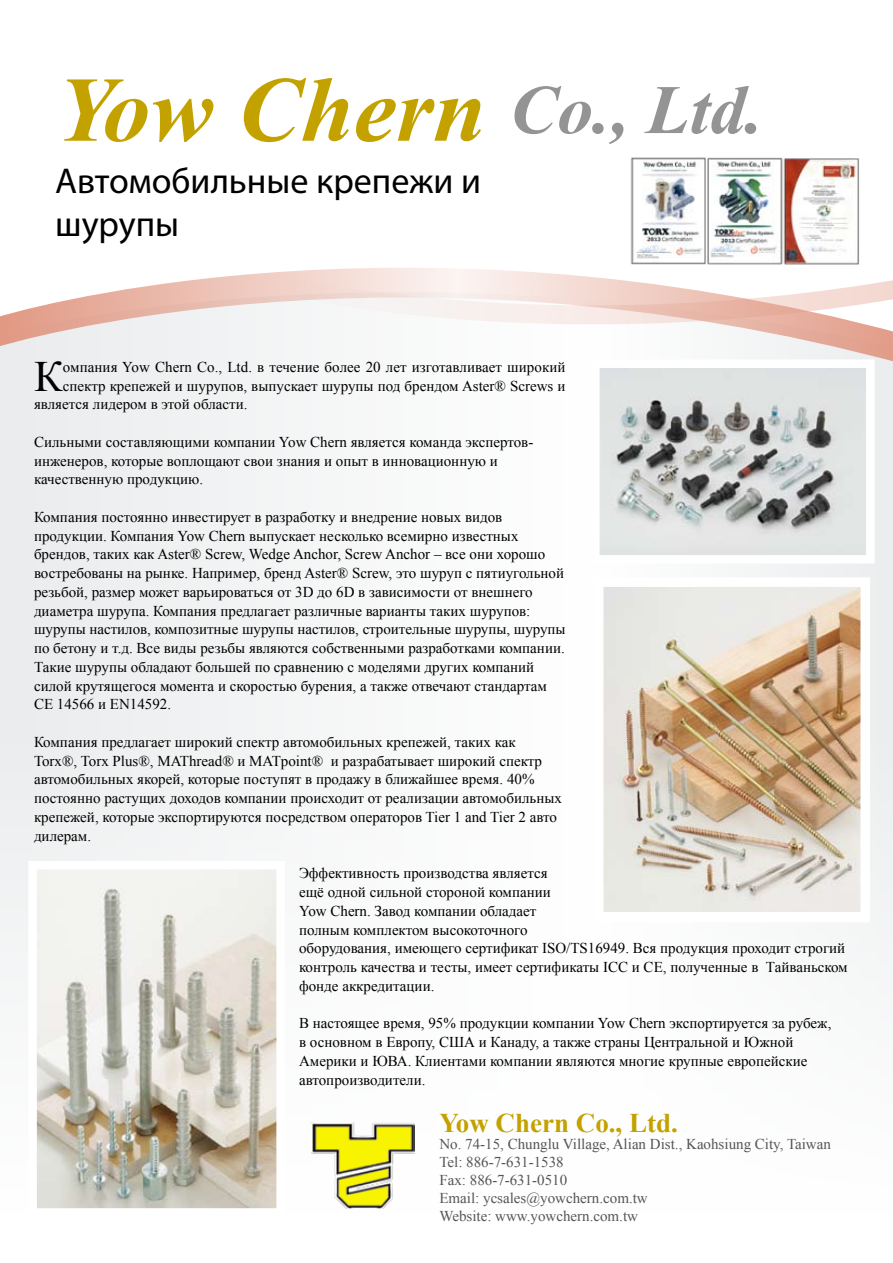
<style>
.page{position:relative;width:893px;height:1263px;background:#fff}
.page>*{position:absolute;margin:0;border:0;box-sizing:border-box;transform-origin:0 0}
.t1{font:italic 700 92.55px "Times New Roman";color:#c3a200}
.t2{font:43.35px "Times New Roman";color:#000}
.t3{font:36px/43.2px "Myriad Pro";color:#000}
.t4{font:700 27px "Times New Roman";color:#c3a200}
.t5{font:15px/18.8px "Times New Roman";color:#000}
.t6{font:15px/18px "Times New Roman";color:#555}
.s1{font-size:69.45px;color:#949494}
</style>
<div class="page">
<svg style="left:0;top:365px;width:893px;height:348px;fill:#f4f5f5"></svg>
<svg style="left:0;top:272px;width:893px;height:93px;fill:#f3f4f4"></svg>
<svg style="left:276px;top:268px;width:617px;height:58px"></svg>
<img style="left:601px;top:369px;width:263px;height:185px">
<div style="left:591px;top:359px;width:283px;height:205px;border:9px solid #fff"></div>
<img style="left:38px;top:871px;width:237px;height:336px">
<div style="left:28px;top:861px;width:257px;height:356px;border:9px solid #fff"></div>
<img style="left:605px;top:588px;width:254px;height:323px">
<div style="left:594px;top:577px;width:276px;height:345px;border:10px solid #fff"></div>
<img style="left:312px;top:1123px;width:103px;height:85px">
<img style="left:630px;top:157px;width:229px;height:108px">
<h1 class="t1" style="left:55px;top:45px;width:710px">Yow Chern <span class="s1">Co., Ltd.</span></h1>
<h3 class="t3" style="left:55px;top:159px;width:427px">Автомобильные крепежи и шурупы</h3>
<h2 class="t2" style="left:34px;top:347px;width:30px">К</h2>
<p class="t5" style="left:63px;top:357px;width:504px">омпания Yow Chern Co., Ltd. в течение более 20 лет изготавливает широкий</p>
<p class="t5" style="left:63px;top:376px;width:504px">спектр крепежей и шурупов, выпускает шурупы под брендом Aster® Screws и</p>
<p class="t5" style="left:34px;top:395px;width:215px">является лидером в этой области.</p>
<p class="t5" style="left:34px;top:432px;width:501px">Сильными составляющими компании Yow Chern является команда экспертов&shy;инженеров, которые воплощают свои знания и опыт в инновационную и качественную продукцию.</p>
<p class="t5" style="left:34px;top:507px;width:533px">Компания постоянно инвестирует в разработку и внедрение новых видов продукции. Компания Yow Chern выпускает несколько всемирно известных брендов, таких как Aster® Screw, Wedge Anchor, Screw Anchor – все они хорошо востребованы на рынке. Например, бренд Aster® Screw, это шуруп с пятиугольной резьбой, размер может варьироваться от 3D до 6D в зависимости от внешнего диаметра шурупа. Компания предлагает различные варианты таких шурупов: шурупы настилов, композитные шурупы настилов, строительные шурупы, шурупы по бетону и т.д. Все виды резьбы являются собственными разработками компании.<br>Такие шурупы обладают большей по сравнению с моделями других компаний силой крутящегося момента и скоростью бурения, а также отвечают стандартам CE 14566 и EN14592.</p>
<p class="t5" style="left:34px;top:732px;width:529px">Компания предлагает широкий спектр автомобильных крепежей, таких как Torx®, Torx Plus®, MAThread® и MATpoint® и разрабатывает широкий спектр автомобильных якорей, которые поступят в продажу в ближайшее время. 40% постоянно растущих доходов компании происходит от реализации автомобильных крепежей, которые экспортируются посредством операторов Tier 1 and Tier 2 авто дилерам.</p>
<p class="t5" style="left:299px;top:864px;width:550px">Эффективность производства является<br>ещё одной сильной стороной компании<br>Yow Chern. Завод компании обладает<br>полным комплектом высокоточного<br>оборудования, имеющего сертификат ISO/TS16949. Вся продукция проходит строгий контроль качества и тесты, имеет сертификаты ICC и CE, полученные в Тайваньском фонде аккредитации.</p>
<p class="t5" style="left:299px;top:1014px;width:534px">В настоящее время, 95% продукции компании Yow Chern экспортируется за рубеж, в основном в Европу, США и Канаду, а также страны Центральной и Южной Америки и ЮВА. Клиентами компании являются многие крупные европейские автопроизводители.</p>
<h3 class="t4" style="left:439px;top:1105px;width:240px">Yow Chern Co., Ltd.</h3>
<p class="t6" style="left:439px;top:1135px;width:393px">No. 74-15, Chunglu Village, Alian Dist., Kaohsiung City, Taiwan Tel: 886-7-631-1538<br>Fax: 886-7-631-0510<br>Email: ycsales@yowchern.com.tw<br>Website: www.yowchern.com.tw</p>
</div>
